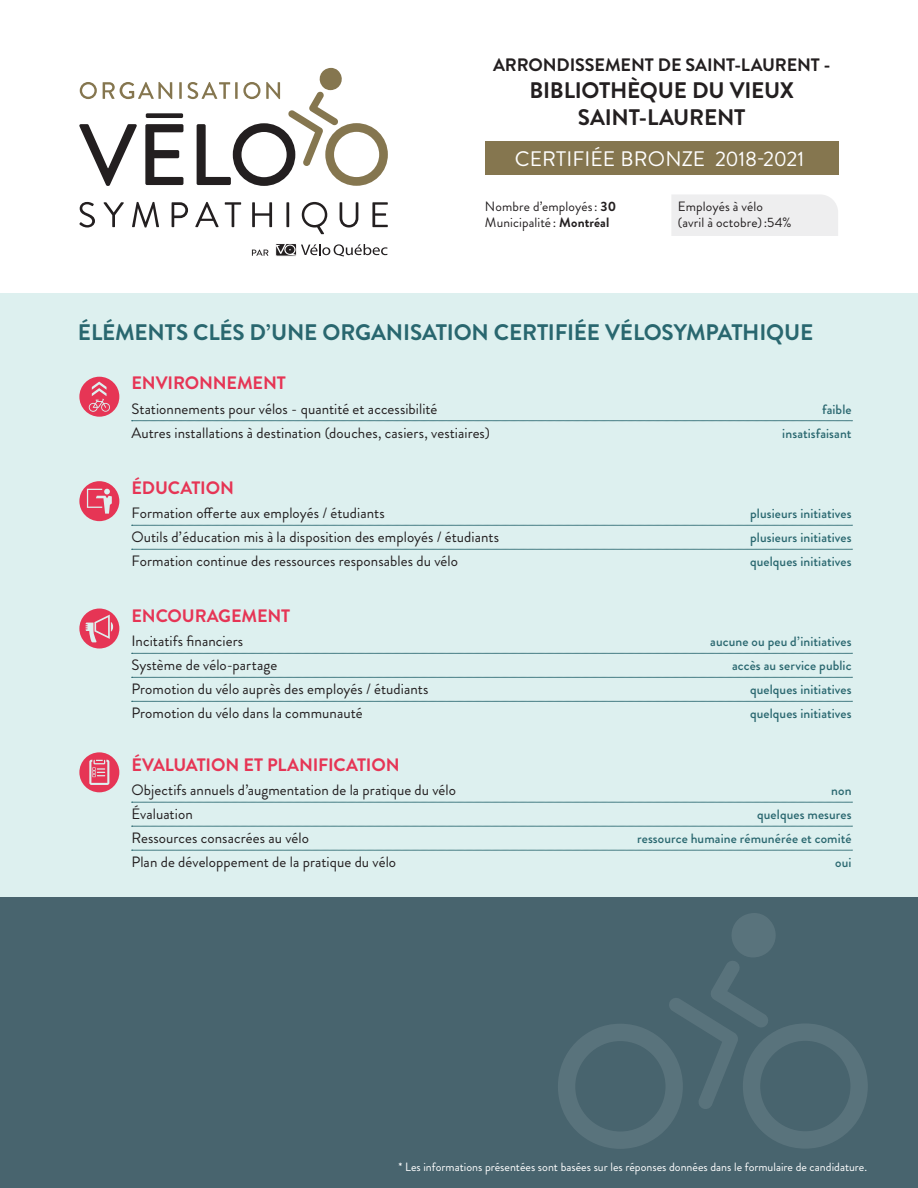
<style>
.page{position:relative;width:918px;height:1188px;background:#fff}
.page>*{position:absolute;margin:0;border:0;box-sizing:border-box;transform-origin:0 0}
.t1{font:700 22.5px "Brandon Grotesque";letter-spacing:-.01em;color:#29676f}
.t2{font:700 22.5px/27px "Brandon Grotesque";letter-spacing:-.01em;color:#231f20;text-align:center}
.t3{font:21px "Brandon Grotesque";letter-spacing:.005em;color:#fff}
.t4{font:700 18px "Brandon Grotesque";letter-spacing:-.005em;color:#e63555}
.t5{font:700 18px "Brandon Grotesque";letter-spacing:-.005em;color:#231f20}
.t6{font:15px "Brandon Grotesque";letter-spacing:.005em;color:#231f20}
.t7{font:500 13.5px "Brandon Grotesque";letter-spacing:.005em;color:#29676f}
.t8{font:13.5px/16.2px "Brandon Grotesque";letter-spacing:.01em;color:#231f20}
.t9{font:12px "Brandon Grotesque";color:#fff}
.s1{font-weight:700}
</style>
<div class="page">
<div style="left:485px;top:141px;width:354px;height:34px;background:#85764f"></div>
<svg style="left:79px;top:202px;width:16px;height:26px"></svg>
<svg style="left:103px;top:202px;width:21px;height:25px"></svg>
<svg style="left:132px;top:202px;width:27px;height:26px"></svg>
<svg style="left:172px;top:202px;width:16px;height:25px"></svg>
<svg style="left:195px;top:202px;width:24px;height:25px"></svg>
<svg style="left:225px;top:202px;width:16px;height:25px"></svg>
<svg style="left:252px;top:202px;width:20px;height:25px"></svg>
<hr style="left:286px;top:202px;width:3px;height:25px;background:#231f20">
<svg style="left:302px;top:202px;width:25px;height:32px"></svg>
<svg style="left:340px;top:202px;width:18px;height:26px"></svg>
<svg style="left:372px;top:202px;width:16px;height:25px"></svg>
<svg style="left:79px;top:68px;width:309px;height:118px"></svg>
<div style="left:146px;top:113px;width:37px;height:5px;background:#231f20;border-radius:2px"></div>
<svg style="left:277px;top:244px;width:111px;height:13px"></svg>
<div style="left:275px;top:243px;width:22px;height:13px;border:1px solid #fff"></div>
<svg style="left:252px;top:249px;width:16px;height:7px"></svg>
<div style="left:671px;top:195px;width:167px;height:41px;background:#eeeeef"></div>
<div style="left:0;top:897px;width:918px;height:291px;background:#48646e"></div>
<svg style="left:558px;top:913px;width:310px;height:236px"></svg>
<div style="left:0;top:294px;width:918px;height:603px;background:#ddf0ef"></div>
<div style="left:79px;top:377px;width:40px;height:40px;background:#e63555;border-radius:50%"></div>
<svg style="left:89px;top:382px;width:21px;height:30px"></svg>
<svg style="left:132px;top:421px;width:720px;height:1px"></svg>
<div style="left:79px;top:752px;width:40px;height:40px;background:#e63555;border-radius:50%"></div>
<svg style="left:89px;top:760px;width:20px;height:25px"></svg>
<svg style="left:132px;top:802px;width:720px;height:1px"></svg>
<svg style="left:132px;top:826px;width:720px;height:1px"></svg>
<svg style="left:132px;top:850px;width:720px;height:1px"></svg>
<div style="left:79px;top:481px;width:40px;height:40px;background:#e63555;border-radius:50%"></div>
<svg style="left:87px;top:489px;width:25px;height:25px"></svg>
<svg style="left:132px;top:525px;width:720px;height:1px"></svg>
<svg style="left:132px;top:549px;width:720px;height:1px"></svg>
<div style="left:79px;top:609px;width:40px;height:40px;background:#e63555;border-radius:50%"></div>
<svg style="left:86px;top:615px;width:27px;height:27px"></svg>
<svg style="left:132px;top:653px;width:720px;height:1px"></svg>
<svg style="left:132px;top:677px;width:720px;height:1px"></svg>
<svg style="left:132px;top:701px;width:720px;height:1px"></svg>
<p class="t5" style="left:493px;top:52px;width:339px">ARRONDISSEMENT DE SAINT-LAURENT -</p>
<h1 class="t2" style="left:529px;top:77px;width:266px">BIBLIOTHÈQUE DU VIEUX<br>SAINT-LAURENT</h1>
<h2 class="t3" style="left:515px;top:144px;width:291px">CERTIFIÉE BRONZE 2018-2021</h2>
<p class="t8" style="left:678px;top:199px;width:115px">Employés à vélo (avril à octobre):54%</p>
<p class="t8" style="left:485px;top:199px;width:133px">Nombre d’employés: <span class="s1">30<br></span>Municipalité : <span class="s1">Montréal</span></p>
<h1 class="t1" style="left:78px;top:316px;width:737px">ÉLÉMENTS CLÉS D’UNE ORGANISATION CERTIFIÉE VÉLOSYMPATHIQUE</h1>
<p class="t4" style="left:131px;top:371px;width:156px">ENVIRONNEMENT</p>
<p class="t6" style="left:131px;top:398px;width:308px">Stationnements pour vélos - quantité et accessibilité</p>
<p class="t7" style="left:822px;top:400px;width:31px">faible</p>
<p class="t6" style="left:131px;top:422px;width:360px">Autres installations à destination (douches, casiers, vestiaires)</p>
<p class="t7" style="left:782px;top:424px;width:71px">insatisfaisant</p>
<p class="t4" style="left:131px;top:475px;width:104px">ÉDUCATION</p>
<p class="t6" style="left:131px;top:503px;width:255px">Formation offerte aux employés / étudiants</p>
<p class="t7" style="left:750px;top:504px;width:103px">plusieurs initiatives</p>
<p class="t6" style="left:131px;top:527px;width:369px">Outils d’éducation mis à la disposition des employés / étudiants</p>
<p class="t7" style="left:750px;top:528px;width:103px">plusieurs initiatives</p>
<p class="t6" style="left:131px;top:551px;width:328px">Formation continue des ressources responsables du vélo</p>
<p class="t7" style="left:750px;top:552px;width:103px">quelques initiatives</p>
<p class="t4" style="left:131px;top:603px;width:160px">ENCOURAGEMENT</p>
<p class="t6" style="left:131px;top:631px;width:113px">Incitatifs financiers</p>
<p class="t7" style="left:710px;top:632px;width:143px">aucune ou peu d’initiatives</p>
<p class="t6" style="left:131px;top:655px;width:147px">Système de vélo-partage</p>
<p class="t7" style="left:732px;top:656px;width:121px">accès au service public</p>
<p class="t6" style="left:131px;top:679px;width:299px">Promotion du vélo auprès des employés / étudiants</p>
<p class="t7" style="left:750px;top:680px;width:103px">quelques initiatives</p>
<p class="t6" style="left:131px;top:703px;width:233px">Promotion du vélo dans la communauté</p>
<p class="t7" style="left:750px;top:704px;width:103px">quelques initiatives</p>
<p class="t4" style="left:131px;top:752px;width:270px">ÉVALUATION ET PLANIFICATION</p>
<p class="t6" style="left:131px;top:780px;width:326px">Objectifs annuels d’augmentation de la pratique du vélo</p>
<p class="t7" style="left:831px;top:781px;width:22px">non</p>
<p class="t6" style="left:131px;top:804px;width:63px">Évaluation</p>
<p class="t7" style="left:757px;top:805px;width:96px">quelques mesures</p>
<p class="t6" style="left:131px;top:828px;width:179px">Ressources consacrées au vélo</p>
<p class="t7" style="left:637px;top:829px;width:216px">ressource humaine rémunérée et comité</p>
<p class="t6" style="left:131px;top:852px;width:266px">Plan de développement de la pratique du vélo</p>
<p class="t7" style="left:835px;top:853px;width:18px">oui</p>
<p class="t9" style="left:399px;top:1158px;width:470px">* Les informations présentées sont basées sur les réponses données dans le formulaire de candidature.</p>
</div>
